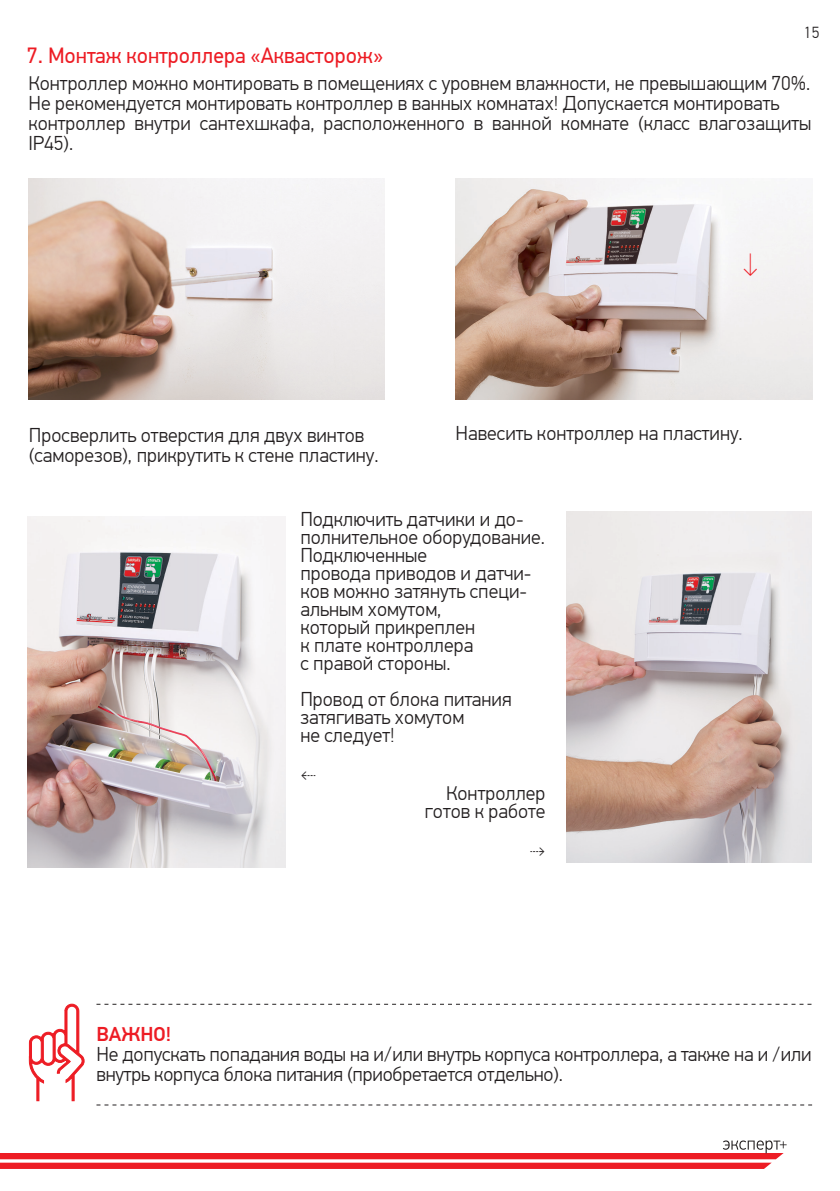
<style>
.page{position:relative;width:840px;height:1191px;background:#fff}
.page>*{position:absolute;margin:0;border:0;box-sizing:border-box;transform-origin:0 0}
.t1{font:32px "PF Din Text Comp Pro X Thin";color:#ed1c24}
.t2{font:22px "PF Din Text Pro";color:#ed1c24}
.t3{font:300 20px/18px "PF Din Text Pro";color:#231f20}
.t4{font:500 20px "PF Din Text Pro";color:#ed1c24}
.t5{font:100 20px "PF Din Text Pro";color:#231f20}
.t6{font:300 16px "PF Din Text Pro";color:#231f20}
</style>
<div class="page">
<svg style="left:0;top:1140px;width:786px;height:29px"></svg>
<img style="left:29px;top:179px;width:355px;height:220px">
<img style="left:27px;top:516px;width:258px;height:351px">
<img style="left:566px;top:511px;width:245px;height:351px">
<img style="left:455px;top:179px;width:356px;height:220px">
<svg style="left:29px;top:1003px;width:55px;height:98px"></svg>
<svg style="left:96px;top:1003px;width:715px;height:1px"></svg>
<svg style="left:96px;top:1104px;width:715px;height:1px"></svg>
<p class="t2" style="left:27px;top:43px;width:358px">7. Монтаж контроллера «Аквасторож»</p>
<p class="t6" style="left:803px;top:24px;width:17px">15</p>
<p class="t3" style="left:28px;top:75px;width:783px">Контроллер можно монтировать в помещениях с уровнем влажности, не превышающим 70%.</p>
<p class="t3" style="left:28px;top:95px;width:752px">Не рекомендуется монтировать контроллер в ванных комнатах! Допускается монтировать</p>
<p class="t3" style="left:28px;top:114px;width:784px;line-height:20px">контроллер внутри сантехшкафа, расположенного в ванной комнате (класс влагозащиты<br>IP45).</p>
<p class="t3" style="left:29px;top:426px;width:336px">Просверлить отверстия для двух винтов</p>
<p class="t3" style="left:29px;top:446px;width:351px">(саморезов), прикрутить к стене пластину.</p>
<p class="t1" style="left:742px;top:247px;width:17px">↓</p>
<p class="t3" style="left:455px;top:424px;width:288px">Навесить контроллер на пластину.</p>
<p class="t3" style="left:300px;top:511px;width:246px">Подключить датчики и до&shy;полнительное оборудование.<br>Подключенные</p>
<p class="t3" style="left:300px;top:565px;width:233px">провода приводов и датчи&shy;ков можно затянуть специ&shy;альным хомутом,</p>
<p class="t3" style="left:300px;top:619px;width:176px">который прикреплен</p>
<p class="t3" style="left:300px;top:637px;width:174px">к плате контроллера</p>
<p class="t3" style="left:300px;top:655px;width:152px">с правой стороны.</p>
<p class="t3" style="left:300px;top:691px;width:213px">Провод от блока питания затягивать хомутом</p>
<p class="t3" style="left:300px;top:727px;width:96px">не следует!</p>
<p class="t5" style="left:300px;top:764px;width:18px">⇠</p>
<p class="t3" style="left:446px;top:785px;width:101px">Контроллер</p>
<p class="t3" style="left:424px;top:803px;width:122px">готов к работе</p>
<p class="t5" style="left:529px;top:840px;width:18px">⇢</p>
<p class="t4" style="left:96px;top:1022px;width:76px">ВАЖНО!</p>
<p class="t3" style="left:96px;top:1044px;width:716px;line-height:20px">Не допускать попадания воды на и/или внутрь корпуса контроллера, а также на и /или внутрь корпуса блока питания (приобретается отдельно).</p>
</div>
